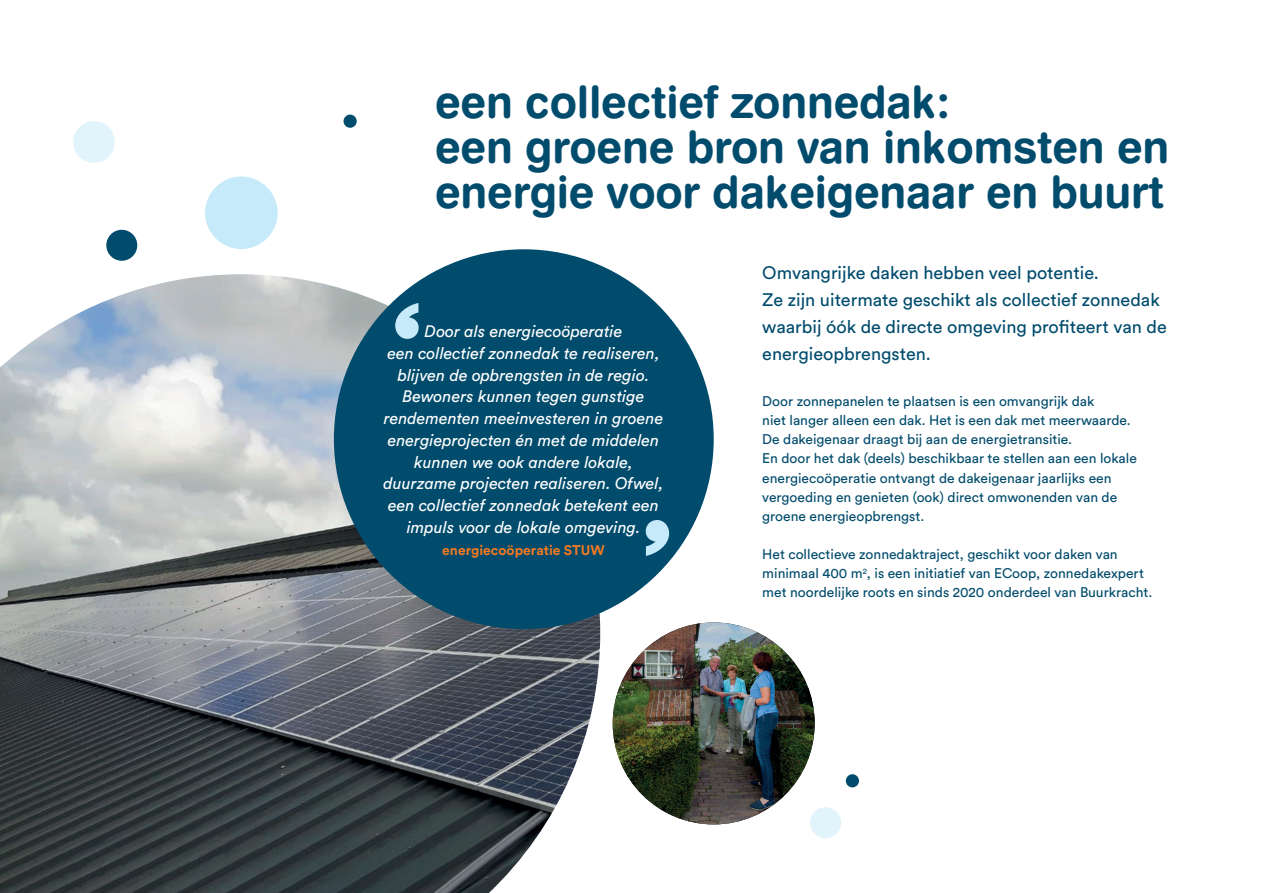
<style>
.page{position:relative;width:1263px;height:893px;background:#fff}
.page>*{position:absolute;margin:0;border:0;box-sizing:border-box;transform-origin:0 0}
.t1{font:45px/45px "Swiss 721 BT Bold Rounded";letter-spacing:-.005em;color:#014b6c}
.t2{font:18px/27px "Circular Std";color:#014b6c}
.t3{font:italic 16.5px/21.8px "Circular Std";color:#fff;text-align:center}
.t4{font:13.8px/19px "Circular Std";color:#014b6c}
.t5{font:700 13.8px "Circular Std";color:#f47921}
</style>
<div class="page">
<img style="left:0;top:274px;width:600px;height:619px">
<div style="left:73px;top:121px;width:42px;height:42px;background:#e1f4fc;border-radius:50%"></div>
<div style="left:343px;top:115px;width:14px;height:13px;background:#014b6c;border-radius:50%"></div>
<div style="left:846px;top:774px;width:13px;height:13px;background:#014b6c;border-radius:50%"></div>
<div style="left:810px;top:807px;width:31px;height:31px;background:#e1f4fc;border-radius:50%"></div>
<div style="left:106px;top:230px;width:31px;height:31px;background:#014b6c;border-radius:50%"></div>
<div style="left:205px;top:176px;width:73px;height:73px;background:#c6eafa;border-radius:50%"></div>
<div style="left:334px;top:249px;width:380px;height:380px;background:#014b6c;border-radius:50%"></div>
<svg style="left:395px;top:303px;width:24px;height:36px"></svg>
<svg style="left:646px;top:520px;width:23px;height:36px"></svg>
<img style="left:613px;top:622px;width:202px;height:202px;border-radius:101px">
<h1 class="t1" style="left:435px;top:78px;width:736px">een collectief zonnedak:<br>een groene bron van inkomsten en energie voor dakeigenaar en buurt</h1>
<p class="t3" style="left:384px;top:320px;width:281px">Door als energiecoöperatie<br>een collectief zonnedak te realiseren, blijven de opbrengsten in de regio.<br>Bewoners kunnen tegen gunstige rendementen meeinvesteren in groene energieprojecten én met de middelen kunnen we ook andere lokale, duurzame projecten realiseren. Ofwel, een collectief zonnedak betekent een impuls voor de lokale omgeving.</p>
<p class="t5" style="left:442px;top:541px;width:164px">energiecoöperatie STUW</p>
<h2 class="t2" style="left:762px;top:259px;width:406px">Omvangrijke daken hebben veel potentie.<br>Ze zijn uitermate geschikt als collectief zonnedak waarbij óók de directe omgeving profiteert van de energieopbrengsten.</h2>
<p class="t4" style="left:762px;top:392px;width:376px">Door zonnepanelen te plaatsen is een omvangrijk dak<br>niet langer alleen een dak. Het is een dak met meerwaarde.<br>De dakeigenaar draagt bij aan de energietransitie.<br>En door het dak (deels) beschikbaar te stellen aan een lokale energiecoöperatie ontvangt de dakeigenaar jaarlijks een vergoeding en genieten (ook) direct omwonenden van de groene energieopbrengst.</p>
<p class="t4" style="left:762px;top:544px;width:392px">Het collectieve zonnedaktraject, geschikt voor daken van minimaal 400 m<sup>2</sup>, is een initiatief van ECoop, zonnedakexpert met noordelijke roots en sinds 2020 onderdeel van Buurkracht.</p>
</div>
